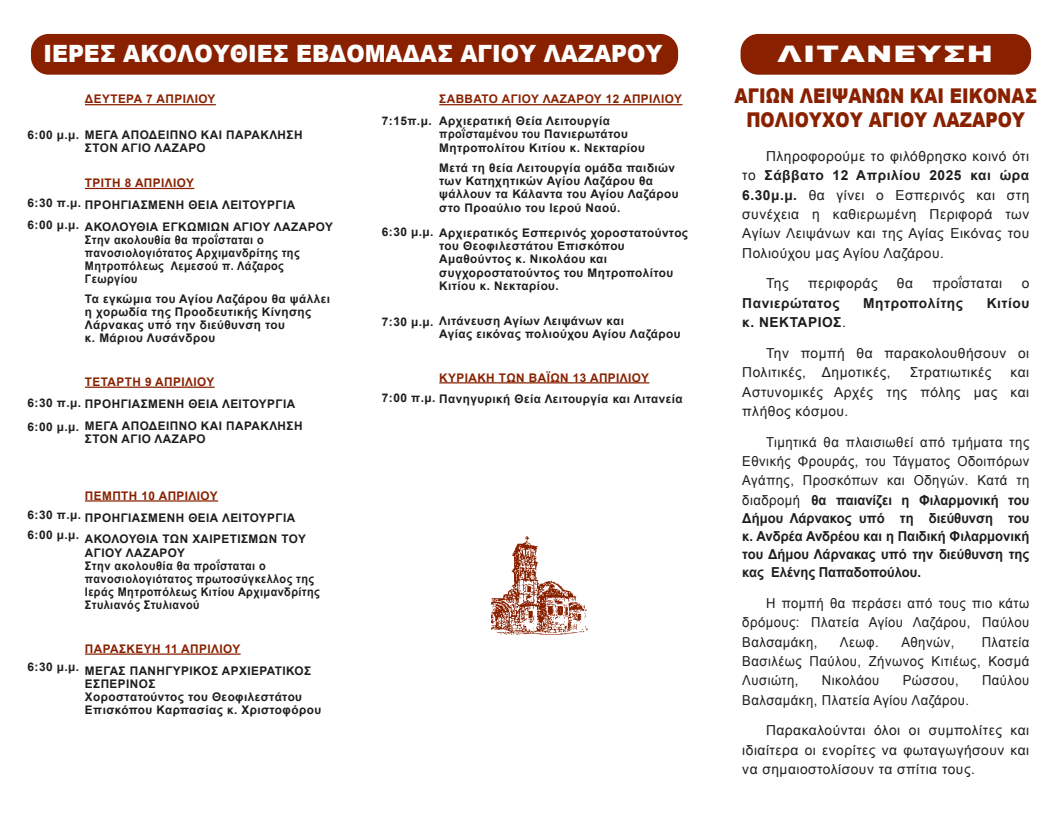
<style>
.page{position:relative;width:1063px;height:815px;background:#fff}
.page>*{position:absolute;margin:0;border:0;box-sizing:border-box;transform-origin:0 0}
.t1{font:900 23.75px "Arial";color:#fff;scale:.93 1}
.t2{font:900 22.75px "Arial";letter-spacing:.035em;color:#fff;scale:1.38 1}
.t3{font:900 20.38px/24.4px "Arial";color:#892101;text-align:center;scale:.84 1}
.t4{font:13.75px/19.4px "Arial";letter-spacing:.035em;color:#1d1d1b;text-align:justify}
.t5{font:13.75px/19.4px "Arial";letter-spacing:.035em;color:#1d1d1b;text-align:justify;scale:.95 1}
.t6{font:700 13.75px/18.1px "Arial";color:#1d1d1b;text-align:justify;scale:.95 1}
.t7{font:700 13.75px "Arial";letter-spacing:.035em;color:#1d1d1b}
.t8{font:700 13.75px "Arial";color:#1d1d1b}
.t9{font:700 11.88px/13.1px "Arial";letter-spacing:.035em;color:#1d1d1b}
.t10{font:700 11.88px "Arial";letter-spacing:.035em;color:#892101}
.t11{font:700 11.88px/13.1px "Arial";letter-spacing:.035em;color:#1d1d1b;scale:.92 1}
.s1{font-weight:700}
.s2{font-weight:400}
</style>
<div class="page">
<div style="left:741px;top:34px;width:290px;height:41px;background:#892101;border-radius:18px"></div>
<img style="left:491px;top:536px;width:97px;height:100px">
<div style="left:31px;top:34px;width:647px;height:41px;background:#892101;border-radius:18px"></div>
<hr style="left:85px;top:104px;width:131px;height:1px;background:#892101">
<hr style="left:85px;top:188px;width:109px;height:1px;background:#892101">
<hr style="left:85px;top:387px;width:130px;height:1px;background:#892101">
<hr style="left:85px;top:500px;width:133px;height:2px;background:#892101">
<hr style="left:85px;top:653px;width:156px;height:2px;background:#892101">
<hr style="left:439px;top:104px;width:243px;height:1px;background:#892101">
<hr style="left:439px;top:382px;width:210px;height:1px;background:#892101">
<h1 class="t1" style="left:44px;top:36px;width:667px">ΙΕΡΕΣ ΑΚΟΛΟΥΘΙΕΣ ΕΒΔΟΜΑΔΑΣ ΑΓΙΟΥ ΛΑΖΑΡΟΥ</h1>
<h2 class="t2" style="left:778px;top:38px;width:158px">ΛΙΤΑΝΕΥΣΗ</h2>
<h3 class="t3" style="left:735px;top:83px;width:362px">ΑΓΙΩΝ ΛΕΙΨΑΝΩΝ ΚΑΙ ΕΙΚΟΝΑΣ<br>ΠΟΛΙΟΥΧΟΥ ΑΓΙΟΥ ΛΑΖΑΡΟΥ</h3>
<p class="t4" style="left:742px;top:147px;width:289px;text-indent:24px">Πληροφορούμε το φιλόθρησκο κοινό ότι το <span class="s1">Σάββατο 12 Απριλίου 2025 και ώρα 6.30μ.μ.</span> θα γίνει ο Εσπερινός και στη συνέχεια η καθιερωμένη Περιφορά των Αγίων Λειψάνων και της Αγίας Εικόνας του Πολιούχου μας Αγίου Λαζάρου.</p>
<p class="t4" style="left:766px;top:274px;width:24px">Της</p>
<p class="t4" style="left:808px;top:274px;width:71px">περιφοράς</p>
<p class="t4" style="left:897px;top:274px;width:18px">θα</p>
<p class="t4" style="left:932px;top:274px;width:71px">προΐσταται</p>
<p class="t4" style="left:1022px;top:274px;width:9px">ο</p>
<p class="t7" style="left:742px;top:294px;width:99px">Πανιερώτατος</p>
<p class="t7" style="left:863px;top:294px;width:101px">Μητροπολίτης</p>
<p class="t8" style="left:987px;top:294px;width:44px">Κιτίου</p>
<p class="t7" style="left:742px;top:313px;width:105px">κ. ΝΕΚΤΑΡΙΟΣ<span class="s2">.</span></p>
<p class="t4" style="left:742px;top:343px;width:288px;text-indent:24px">Την πομπή θα παρακολουθήσουν οι<br>Πολιτικές, Δημοτικές,</p>
<p class="t10" style="left:85px;top:91px;width:132px">ΔΕΥΤΕΡΑ 7 ΑΠΡΙΛΙΟΥ</p>
<p class="t9" style="left:85px;top:129px;width:219px">ΜΕΓΑ ΑΠΟΔΕΙΠΝΟ ΚΑΙ ΠΑΡΑΚΛΗΣΗ<br>ΣΤΟΝ ΑΓΙΟ ΛΑΖΑΡΟ</p>
<p class="t10" style="left:85px;top:175px;width:110px">ΤΡΙΤΗ 8 ΑΠΡΙΛΙΟΥ</p>
<p class="t9" style="left:85px;top:194px;width:250px;line-height:21.9px">ΠΡΟΗΓΙΑΣΜΕΝΗ ΘΕΙΑ ΛΕΙΤΟΥΡΓΙΑ<br>ΑΚΟΛΟΥΘΙΑ ΕΓΚΩΜΙΩΝ ΑΓΙΟΥ ΛΑΖΑΡΟΥ</p>
<p class="t11" style="left:85px;top:234px;width:235px">Στην ακολουθία θα προΐσταται ο πανοσιολογιότατος Αρχιμανδρίτης της<br>Μητροπόλεως Λεμεσού π. Λάζαρος<br>Γεωργίου</p>
<p class="t9" style="left:85px;top:293px;width:247px">Τα εγκώμια του Αγίου Λαζάρου θα ψάλλει η χορωδία της Προοδευτικής Κίνησης<br>Λάρνακας υπό την διεύθυνση του<br>κ. Μάριου Λυσάνδρου</p>
<p class="t10" style="left:85px;top:374px;width:131px">ΤΕΤΑΡΤΗ 9 ΑΠΡΙΛΙΟΥ</p>
<p class="t9" style="left:85px;top:393px;width:219px;line-height:21.9px;text-indent:-57px">6:30 π.μ. ΠΡΟΗΓΙΑΣΜΕΝΗ ΘΕΙΑ ΛΕΙΤΟΥΡΓΙΑ<br>ΜΕΓΑ ΑΠΟΔΕΙΠΝΟ ΚΑΙ ΠΑΡΑΚΛΗΣΗ</p>
<p class="t9" style="left:85px;top:432px;width:122px">ΣΤΟΝ ΑΓΙΟ ΛΑΖΑΡΟ</p>
<p class="t10" style="left:439px;top:91px;width:244px">ΣΑΒΒΑΤΟ ΑΓΙΟΥ ΛΑΖΑΡΟΥ 12 ΑΠΡΙΛΙΟΥ</p>
<p class="t9" style="left:439px;top:115px;width:207px">Αρχιερατική Θεία Λειτουργία προΐσταμένου του Πανιερωτάτου<br>Μητροπολίτου Κιτίου κ. Νεκταρίου</p>
<p class="t9" style="left:439px;top:162px;width:241px">Mετά τη θεία Λειτουργία ομάδα παιδιών των Κατηχητικών Αγίου Λαζάρου θα ψάλλουν τα Κάλαντα του Αγίου Λαζάρου στο Προαύλιο του Ιερού Ναού.</p>
<p class="t9" style="left:439px;top:227px;width:250px">Αρχιερατικός Εσπερινός χοροστατούντος του Θεοφιλεστάτου Επισκόπου<br>Αμαθούντος κ. Νικολάου και συγχοροστατούντος του Μητροπολίτου<br>Κιτίου κ. Νεκταρίου.</p>
<p class="t9" style="left:439px;top:314px;width:243px">Λιτάνευση Αγίων Λειψάνων και<br>Αγίας εικόνας πολιούχου Αγίου Λαζάρου</p>
<p class="t10" style="left:439px;top:370px;width:211px">ΚΥΡΙΑΚΗ ΤΩΝ ΒΑΪΩΝ 13 ΑΠΡΙΛΙΟΥ</p>
<p class="t9" style="left:382px;top:393px;width:302px">7:00 π.μ. Πανηγυρική Θεία Λειτουργία και Λιτανεία</p>
<p class="t9" style="left:382px;top:115px;width:51px">7:15π.μ.</p>
<p class="t9" style="left:28px;top:129px;width:53px">6:00 μ.μ.</p>
<p class="t9" style="left:28px;top:193px;width:55px;line-height:21.9px">6:30 π.μ.<br>6:00 μ.μ.</p>
<p class="t9" style="left:382px;top:225px;width:53px">6:30 μ.μ.</p>
<p class="t9" style="left:382px;top:316px;width:53px">7:30 μ.μ.</p>
<p class="t4" style="left:910px;top:363px;width:83px">Στρατιωτικές</p>
<p class="t4" style="left:742px;top:363px;width:289px;text-indent:268px">και Αστυνομικές Αρχές της πόλης μας και πλήθος κόσμου.</p>
<p class="t5" style="left:742px;top:432px;width:304px;text-indent:24px">Τιμητικά θα πλαισιωθεί από τμήματα της Εθνικής Φρουράς, του Τάγματος Οδοιπόρων Αγάπης, Προσκόπων και Οδηγών. Κατά τη διαδρομή <span class="s1">θα παιανίζει η Φιλαρμονική του</span></p>
<p class="t6" style="left:742px;top:509px;width:304px">Δήμου Λάρνακος υπό τη διεύθυνση του κ. Ανδρέα Ανδρέου και η Παιδική Φιλαρμονική του Δήμου Λάρνακας υπό την διεύθυνση της κας Ελένης Παπαδοπούλου.</p>
<p class="t5" style="left:742px;top:593px;width:304px;text-indent:24px">Η πομπή θα περάσει από τους πιο κάτω δρόμους: Πλατεία Αγίου Λαζάρου, Παύλου Βαλσαμάκη,</p>
<p class="t9" style="left:28px;top:420px;width:53px">6:00 μ.μ.</p>
<p class="t10" style="left:85px;top:488px;width:134px">ΠΕΜΠΤΗ 10 ΑΠΡΙΛΙΟΥ</p>
<p class="t9" style="left:85px;top:507px;width:222px;line-height:21.9px">ΠΡΟΗΓΙΑΣΜΕΝΗ ΘΕΙΑ ΛΕΙΤΟΥΡΓΙΑ<br>ΑΚΟΛΟΥΘΙΑ ΤΩΝ ΧΑΙΡΕΤΙΣΜΩΝ ΤΟΥ</p>
<p class="t9" style="left:85px;top:546px;width:237px">ΑΓΙΟΥ ΛΑΖΑΡΟΥ<br>Στην ακολουθία θα προΐσταται ο πανοσιολογιότατος πρωτοσύγκελλος της<br>Ιεράς Μητροπόλεως Κιτίου Αρχιμανδρίτης<br>Στυλιανός Στυλιανού</p>
<p class="t10" style="left:85px;top:641px;width:157px">ΠΑΡΑΣΚΕΥΗ 11 ΑΠΡΙΛΙΟΥ</p>
<p class="t9" style="left:85px;top:664px;width:238px">ΜΕΓΑΣ ΠΑΝΗΓΥΡΙΚΟΣ ΑΡΧΙΕΡΑΤΙΚΟΣ<br>ΕΣΠΕΡΙΝΟΣ<br>Χοροστατούντος του Θεοφιλεστάτου<br>Επισκόπου Καρπασίας κ. Χριστοφόρου</p>
<p class="t9" style="left:28px;top:506px;width:55px;line-height:20px">6:30 π.μ.<br>6:00 μ.μ.</p>
<p class="t5" style="left:840px;top:632px;width:42px">Λεωφ.</p>
<p class="t5" style="left:901px;top:632px;width:57px">Αθηνών,</p>
<p class="t5" style="left:742px;top:632px;width:304px;text-indent:239px">Πλατεία Βασιλέως Παύλου, Ζήνωνος Κιτιέως, Κοσμά Λυσιώτη,</p>
<p class="t9" style="left:28px;top:660px;width:53px">6:30 μ.μ.</p>
<p class="t5" style="left:822px;top:671px;width:62px">Νικολάου</p>
<p class="t5" style="left:903px;top:671px;width:60px">Ρώσσου,</p>
<p class="t5" style="left:982px;top:671px;width:51px">Παύλου</p>
<p class="t5" style="left:742px;top:690px;width:240px">Βαλσαμάκη, Πλατεία Αγίου Λαζάρου.</p>
<p class="t4" style="left:742px;top:721px;width:288px;text-indent:24px">Παρακαλούνται όλοι οι συμπολίτες και ιδιαίτερα οι ενορίτες να φωταγωγήσουν και να σημαιοστολίσουν τα σπίτια τους.</p>
</div>
